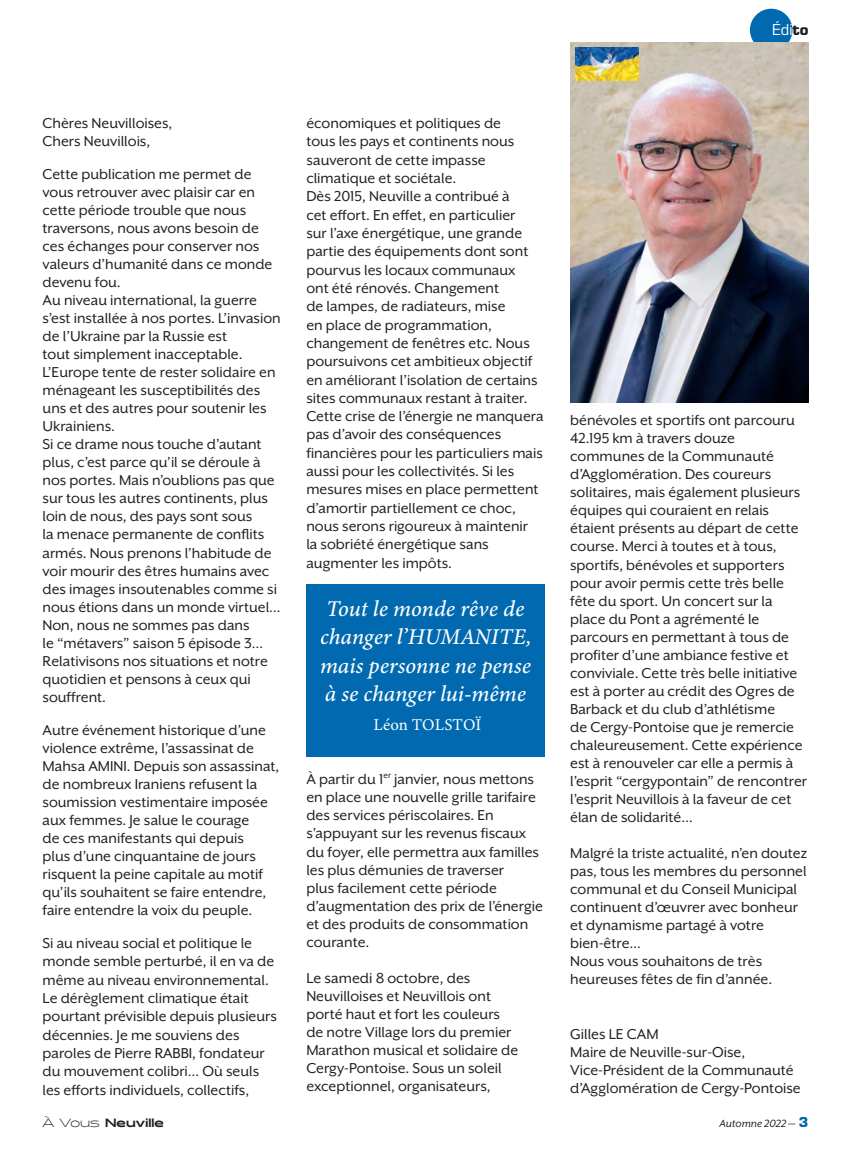
<style>
.page{position:relative;width:851px;height:1149px;background:#fff}
.page>*{position:absolute;margin:0;border:0;box-sizing:border-box;transform-origin:0 0}
.t1{font:italic 22.5px/28.5px "Minion Variable Concept";color:#fff}
.t2{font:16.5px/18px "Mr Eaves XL San OT";color:#231f20}
.t3{font:16.5px "Minion Variable Concept";letter-spacing:.005em;color:#fff}
.t4{font:16.5px "Eurostile";color:#fff}
.t5{font:900 12px "Halogen";color:#231f20}
.t6{font:italic 12px "Mr Eaves XL San OT";color:#231f20}
.s1{font-weight:900;color:#231f20}
.s2{font-weight:300}
.s3{font-family:"Eurostile";font-weight:900;font-style:normal;font-size:15px;color:#0169af}
</style>
<div class="page">
<div style="left:749px;top:9px;width:43px;height:42px;background:#0169af;border-radius:50%"></div>
<img style="left:570px;top:43px;width:238px;height:360px">
<img style="left:575px;top:47px;width:63px;height:34px">
<div style="left:306px;top:584px;width:238px;height:172px;background:#0169af"></div>
<p class="t4" style="left:772px;top:18px;width:38px">Édi<span class="s1">to</span></p>
<p class="t2" style="left:43px;top:114px;width:131px">Chères Neuvilloises,</p>
<p class="t2" style="left:43px;top:132px;width:109px">Chers Neuvillois,</p>
<p class="t2" style="left:43px;top:165px;width:231px">Cette publication me permet de vous retrouver avec plaisir car en cette période trouble que nous traversons, nous avons besoin de ces échanges pour conserver nos valeurs d’humanité dans ce monde devenu fou.</p>
<p class="t2" style="left:43px;top:291px;width:240px">Au niveau international, la guerre s’est installée à nos portes. L’invasion de l’Ukraine par la Russie est<br>tout simplement inacceptable.<br>L’Europe tente de rester solidaire en ménageant les susceptibilités des uns et des autres pour soutenir les<br>Ukrainiens.</p>
<p class="t2" style="left:43px;top:435px;width:239px">Si ce drame nous touche d’autant plus, c’est parce qu’il se déroule à nos portes. Mais n’oublions pas que sur tous les autres continents, plus loin de nous, des pays sont sous<br>la menace permanente de conflits armés. Nous prenons l’habitude de voir mourir des êtres humains avec des images insoutenables comme si nous étions dans un monde virtuel…<br>Non, nous ne sommes pas dans<br>le “métavers” saison 5 épisode 3…<br>Relativisons nos situations et notre quotidien et pensons à ceux qui souffrent.</p>
<p class="t2" style="left:43px;top:720px;width:238px">Autre événement historique d’une violence extrême, l’assassinat de Mahsa AMINI. Depuis son assassinat, de nombreux Iraniens refusent la soumission vestimentaire imposée aux femmes. Je salue le courage<br>de ces manifestants qui depuis<br>plus d’une cinquantaine de jours risquent la peine capitale au motif qu’ils souhaitent se faire entendre, faire entendre la voix du peuple.</p>
<p class="t2" style="left:43px;top:933px;width:236px">Si au niveau social et politique le monde semble perturbé, il en va de même au niveau environnemental.<br>Le dérèglement climatique était pourtant prévisible depuis plusieurs décennies. Je me souviens des paroles de Pierre RABBI, fondateur du mouvement colibri… Où seuls les efforts individuels, collectifs,</p>
<p class="t2" style="left:306px;top:114px;width:209px">économiques et politiques de tous les pays et continents nous sauveront de cette impasse climatique et sociétale.</p>
<p class="t2" style="left:306px;top:187px;width:239px">Dès 2015, Neuville a contribué à<br>cet effort. En effet, en particulier<br>sur l’axe énergétique, une grande partie des équipements dont sont pourvus les locaux communaux<br>ont été rénovés. Changement<br>de lampes, de radiateurs, mise<br>en place de programmation, changement de fenêtres etc. Nous poursuivons cet ambitieux objectif en améliorant l’isolation de certains sites communaux restant à traiter.<br>Cette crise de l’énergie ne manquera pas d’avoir des conséquences financières pour les particuliers mais aussi pour les collectivités. Si les mesures mises en place permettent d’amortir partiellement ce choc, nous serons rigoureux à maintenir<br>la sobriété énergétique sans augmenter les impôts.</p>
<p class="t1" style="left:320px;top:594px;width:212px">Tout le monde rêve de changer l’HUMANITE, mais personne ne pense</p>
<p class="t1" style="left:325px;top:679px;width:202px">à se changer lui-même</p>
<p class="t3" style="left:373px;top:712px;width:110px">Léon TOLSTOÏ</p>
<p class="t2" style="left:306px;top:769px;width:238px">À partir du 1<sup>er</sup> janvier, nous mettons en place une nouvelle grille tarifaire des services périscolaires. En s’appuyant sur les revenus fiscaux du foyer, elle permettra aux familles les plus démunies de traverser<br>plus facilement cette période d’augmentation des prix de l’énergie et des produits de consommation courante.</p>
<p class="t2" style="left:306px;top:969px;width:213px">Le samedi 8 octobre, des<br>Neuvilloises et Neuvillois ont porté haut et fort les couleurs de notre Village lors du premier<br>Marathon musical et solidaire de<br>Cergy-Pontoise. Sous un soleil exceptionnel, organisateurs,</p>
<p class="t2" style="left:570px;top:411px;width:238px">bénévoles et sportifs ont parcouru 42.195 km à travers douze communes de la Communauté d’Agglomération. Des coureurs solitaires, mais également plusieurs équipes qui couraient en relais étaient présents au départ de cette course. Merci à toutes et à tous, sportifs, bénévoles et supporters pour avoir permis cette très belle fête du sport. Un concert sur la place du Pont a agrémenté le parcours en permettant à tous de profiter d’une ambiance festive et conviviale. Cette très belle initiative est à porter au crédit des Ogres de Barback et du club d’athlétisme<br>de Cergy-Pontoise que je remercie chaleureusement. Cette expérience est à renouveler car elle a permis à l’esprit “cergypontain” de rencontrer l’esprit Neuvillois à la faveur de cet élan de solidarité…</p>
<p class="t2" style="left:570px;top:843px;width:238px">Malgré la triste actualité, n’en doutez pas, tous les membres du personnel communal et du Conseil Municipal continuent d’œuvrer avec bonheur et dynamisme partagé à votre</p>
<p class="t2" style="left:570px;top:933px;width:72px">bien-être…</p>
<p class="t2" style="left:570px;top:951px;width:203px">Nous vous souhaitons de très heureuses fêtes de fin d’année.</p>
<p class="t2" style="left:570px;top:1025px;width:90px">Gilles LE CAM</p>
<p class="t2" style="left:570px;top:1043px;width:176px">Maire de Neuville-sur-Oise,</p>
<p class="t2" style="left:570px;top:1061px;width:232px">Vice-Président de la Communauté d’Agglomération de Cergy-Pontoise</p>
<p class="t5" style="left:43px;top:1114px;width:123px"><span class="s2">À Vous</span> Neuville</p>
<p class="t6" style="left:719px;top:1116px;width:90px">Automne 2022 — <span class="s3">3</span></p>
</div>
